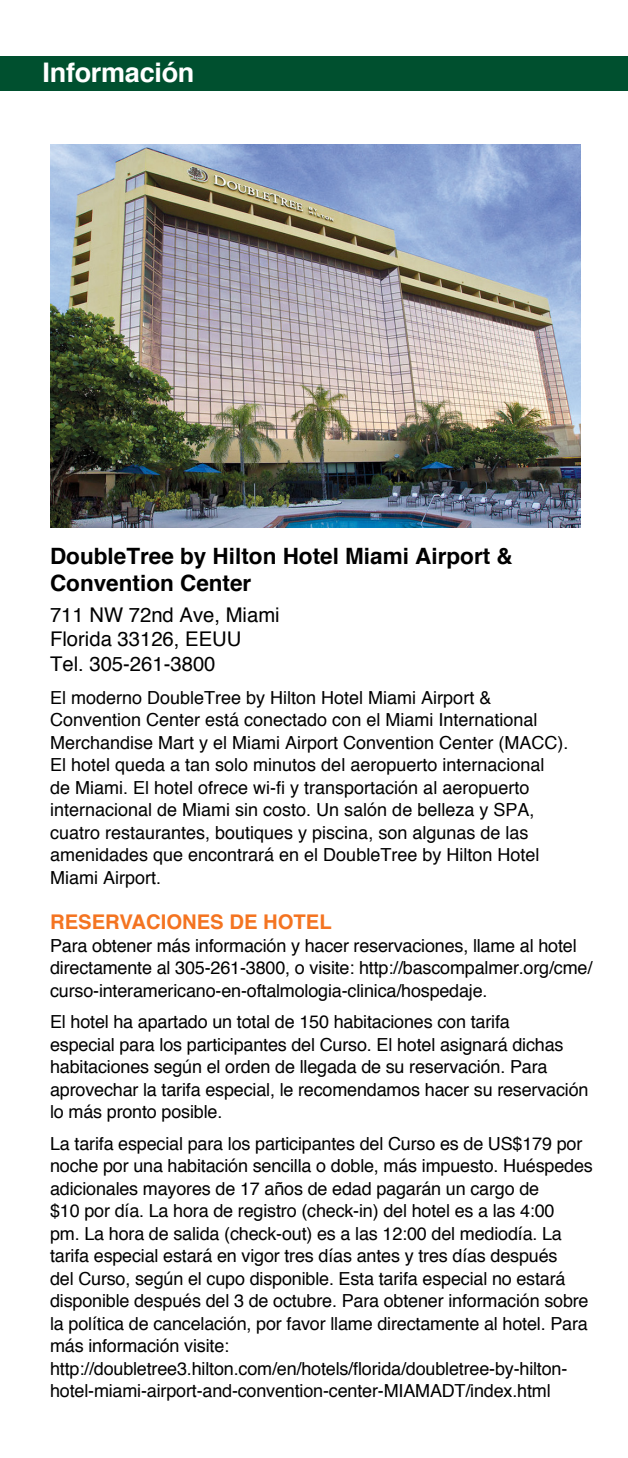
<style>
.page{position:relative;width:628px;height:1458px;background:#fff}
.page>*{position:absolute;margin:0;border:0;box-sizing:border-box;transform-origin:0 0}
.t1{font:700 27px "Helvetica";letter-spacing:-.01em;color:#fff}
.t2{font:700 22.5px/27px "Helvetica";color:#000}
.t3{font:20.25px/24.8px "Helvetica";color:#000}
.t4{font:700 20.25px "Helvetica";color:#f47421}
.t5{font:18px/22.5px "Helvetica";letter-spacing:-.01em;color:#000}
</style>
<div class="page">
<div style="left:0;top:57px;width:628px;height:34px;background:#00502f"></div>
<img style="left:50px;top:144px;width:530px;height:383px">
<h1 class="t1" style="left:43px;top:51px;width:153px">Información</h1>
<p class="t2" style="left:50px;top:543px;width:464px">DoubleTree by Hilton Hotel Miami Airport &amp;<br>Convention Center</p>
<p class="t3" style="left:50px;top:602px;width:231px">711 NW 72nd Ave, Miami<br>Florida 33126, EEUU<br>Tel. 305-261-3800</p>
<p class="t5" style="left:50px;top:686px;width:520px">El moderno DoubleTree by Hilton Hotel Miami Airport &amp; Convention Center está conectado con el Miami International Merchandise Mart y el Miami Airport Convention Center (MACC).<br>El hotel queda a tan solo minutos del aeropuerto internacional de Miami. El hotel ofrece wi-fi y transportación al aeropuerto internacional de Miami sin costo. Un salón de belleza y SPA, cuatro restaurantes, boutiques y piscina, son algunas de las amenidades que encontrará en el DoubleTree by Hilton Hotel Miami Airport.</p>
<p class="t4" style="left:50px;top:906px;width:283px">RESERVACIONES DE HOTEL</p>
<p class="t5" style="left:50px;top:934px;width:544px">Para obtener más información y hacer reservaciones, llame al hotel directamente al 305-261-3800, o visite: http://bascompalmer.org/cme/ curso-interamericano-en-oftalmologia-clinica/hospedaje.</p>
<p class="t5" style="left:50px;top:1010px;width:540px">El hotel ha apartado un total de 150 habitaciones con tarifa<br>especial para los participantes del Curso. El hotel asignará dichas habitaciones según el orden de llegada de su reservación. Para aprovechar la tarifa especial, le recomendamos hacer su reservación lo más pronto posible.</p>
<p class="t5" style="left:50px;top:1132px;width:544px">La tarifa especial para los participantes del Curso es de US$179 por noche por una habitación sencilla o doble, más impuesto. Huéspedes adicionales mayores de 17 años de edad pagarán un cargo de<br>$10 por día. La hora de registro (check-in) del hotel es a las 4:00<br>pm. La hora de salida (check-out) es a las 12:00 del mediodía. La tarifa especial estará en vigor tres días antes y tres días después<br>del Curso, según el cupo disponible. Esta tarifa especial no estará disponible después del 3 de octubre. Para obtener información sobre la política de cancelación, por favor llame directamente al hotel. Para más información visite: http://doubletree3.hilton.com/en/hotels/florida/doubletree-by-hilton&shy;hotel-miami-airport-and-convention-center-MIAMADT/index.html</p>
</div>
